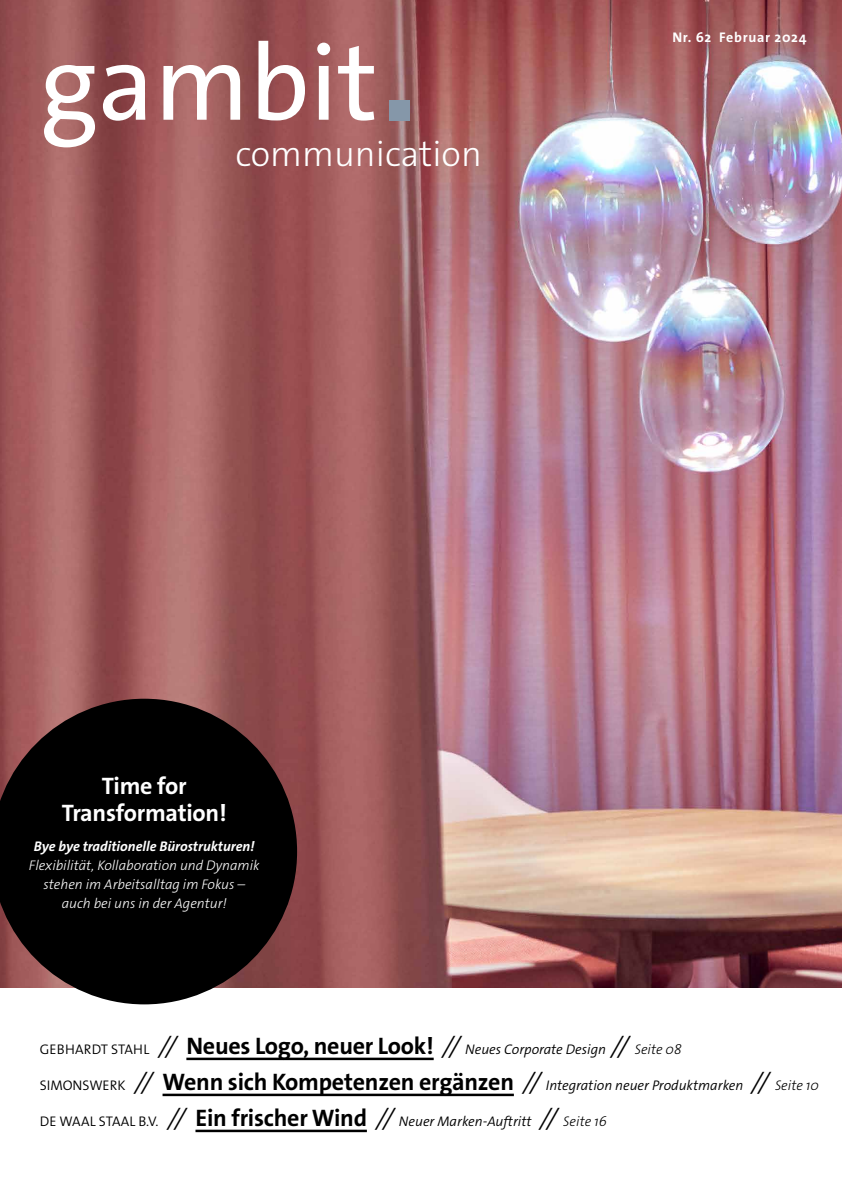
<style>
.page{position:relative;width:842px;height:1191px;background:#fff}
.page>*{position:absolute;margin:0;border:0;box-sizing:border-box;transform-origin:0 0}
.t1{font:108.1px "The Sans Os F";color:#fff}
.t2{font:300 36px "The Sans Os F";color:#fff}
.t3{font:700 24px "The Sans Os F";letter-spacing:-.01em;color:#000}
.t4{font:700 24px/27px "The Sans Os F";letter-spacing:-.01em;color:#fff;text-align:center}
.t5{font:700 14.1px "The Sans Os F";letter-spacing:.05em;color:#fff}
.t6{font:italic 300 14px "The Sans Os F";color:#000}
.t7{font:italic 300 14px/19px "The Sans Os F";color:#fff;text-align:center}
.t8{font:italic 700 14px "The Sans Os F";color:#fff}
.s1{font-weight:300;font-size:14px}
.s2{font-weight:300;font-style:italic}
.s3{font-weight:300;font-style:italic;font-size:14px}
.s4{font-style:normal}
.s5{font-size:24px}
.s6{font-weight:700;font-style:normal;font-size:24px}
.s7{font-style:inherit}
</style>
<div class="page">
<img style="left:0;top:0;width:842px;height:987px">
<hr style="left:186px;top:1057px;width:248px;height:3px;background:#000">
<hr style="left:163px;top:1093px;width:351px;height:3px;background:#000">
<hr style="left:195px;top:1129px;width:172px;height:3px;background:#000">
<svg style="left:0;top:698px;width:297px;height:306px;background:#201616"></svg>
<div style="left:390px;top:100px;width:20px;height:20px;background:#8597a9"></div>
<h1 class="t1" style="left:40px;top:14px;width:340px">gambit</h1>
<h2 class="t2" style="left:235px;top:130px;width:248px">communication</h2>
<p class="t5" style="left:672px;top:28px;width:136px">Nr. 62 Februar 2024</p>
<h3 class="t4" style="left:62px;top:772px;width:166px">Time for<br>Transformation!</h3>
<p class="t8" style="left:34px;top:837px;width:222px">Bye bye traditionelle Bürostrukturen!</p>
<p class="t7" style="left:29px;top:856px;width:232px">Flexibilität, Kollaboration und Dynamik stehen im Arbeitsalltag im Fokus – auch bei uns in der Agentur!</p>
<h3 class="t3" style="left:40px;top:1030px;width:643px"><span class="s1">GEBHARDT STAHL</span> <span class="s2">//</span> Neues Logo, neuer Look! <span class="s2">//</span> <span class="s3">Neues Corporate Design</span> <span class="s2">//</span> <span class="s3">Seite 08</span></h3>
<p class="t6" style="left:40px;top:1076px;width:781px"><span class="s4">SIMONSWERK</span> <span class="s5">//</span> <span class="s6">Wenn sich Kompetenzen ergänzen</span> <span class="s5">//</span> Integration neuer Produktmarken <span class="s5">//</span> <span class="s7">Seite 10</span></p>
<p class="t6" style="left:40px;top:1112px;width:569px"><span class="s4">DE WAAL STAAL B.V.</span> <span class="s5">//</span> <span class="s6">Ein frischer Wind</span> <span class="s5">//</span> Neuer Marken-Auftritt <span class="s5">//</span> <span class="s7">Seite 16</span></p>
</div>
